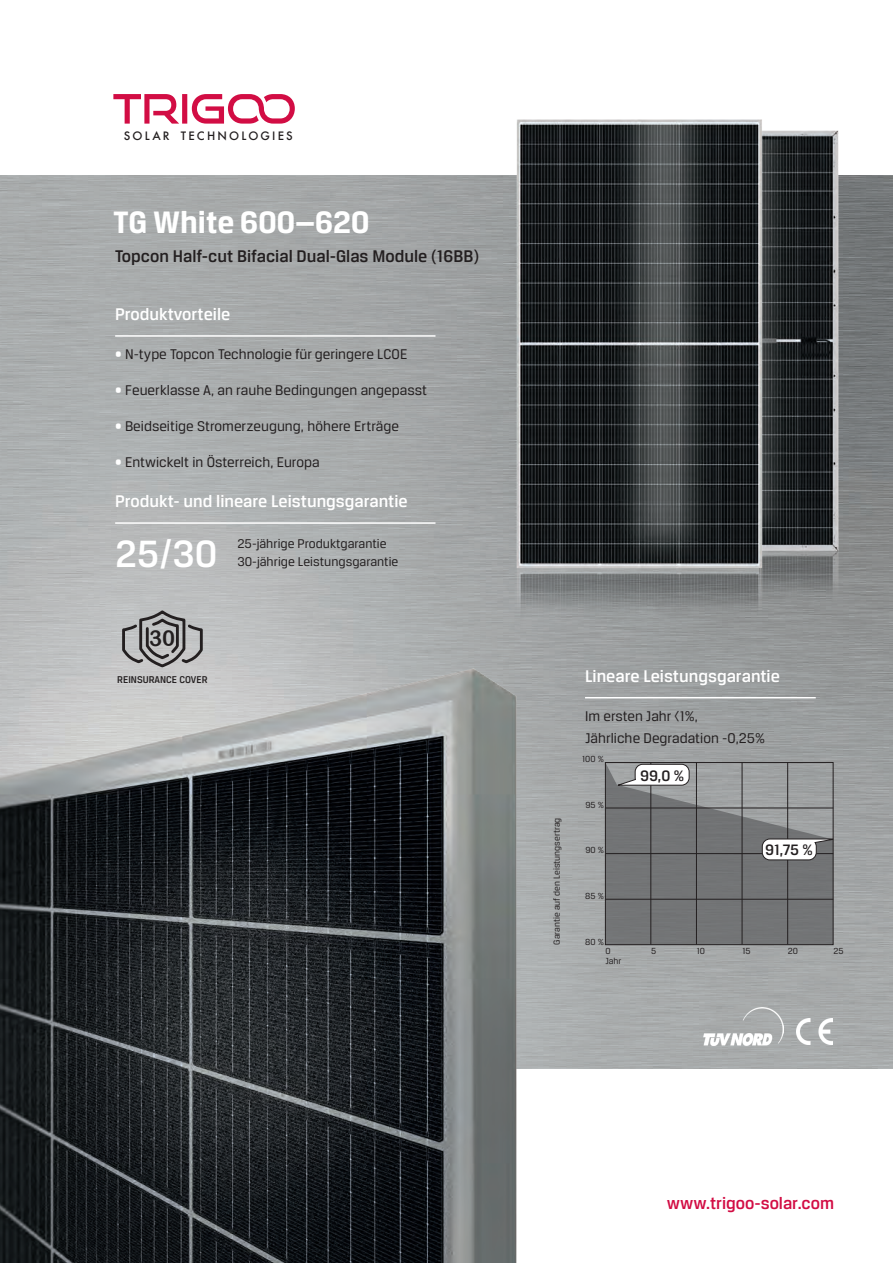
<style>
.page{position:relative;width:893px;height:1263px;background:#fff}
.page>*{position:absolute;margin:0;border:0;box-sizing:border-box;transform-origin:0 0}
.t1{font:500 40.5px "Breuer Text";color:#fff}
.t2{font:700 33px "Breuer Text";color:#fff}
.t3{font:22.05px "Arial Rounded MT Bold";color:#231f20}
.t4{font:500 18px "Breuer Text";color:#fff}
.t5{font:500 18px "Breuer Text";color:#231f20}
.t6{font:500 18px "Breuer Text";color:#d20d44}
.t7{font:500 16.05px "Breuer Text";color:#231f20}
.t8{font:15px/21.6px "Breuer Text";color:#231f20}
.t9{font:13.5px/18px "Breuer Text";color:#231f20}
.t10{font:500 11.25px "Futura";letter-spacing:.195em;color:#231f20}
.t11{font:500 10.5px "Breuer Text";color:#231f20}
.t12{font:9.45px "Breuer Text";color:#231f20}
.s1{color:#fff}
</style>
<div class="page">
<img style="left:0;top:176px;width:893px;height:892px">
<svg style="left:113px;top:94px;width:182px;height:30px"></svg>
<svg style="left:626px;top:762px;width:207px;height:183px"></svg>
<img style="left:0;top:610px;width:626px;height:653px">
<img style="left:786px;top:130px;width:75px;height:486px">
<img style="left:797px;top:1018px;width:36px;height:26px">
<img style="left:703px;top:1008px;width:81px;height:37px">
<img style="left:492px;top:119px;width:294px;height:520px">
<hr style="left:115px;top:335px;width:320px;height:2px;background:#fff">
<hr style="left:115px;top:522px;width:320px;height:2px;background:#fff">
<hr style="left:585px;top:697px;width:231px;height:1px;background:#fff">
<svg style="left:121px;top:611px;width:83px;height:58px"></svg>
<p class="t10" style="left:124px;top:128px;width:170px">SOLAR TECHNOLOGIES</p>
<h2 class="t2" style="left:113px;top:204px;width:257px">TG White 600—620</h2>
<p class="t5" style="left:115px;top:246px;width:365px">Topcon Half-cut Bifacial Dual-Glas Module (16BB)</p>
<p class="t4" style="left:115px;top:304px;width:117px">Produktvorteile</p>
<p class="t8" style="left:115px;top:343px;width:294px"><span class="s1">•</span> N-type Topcon Technologie für geringere LCOE</p>
<p class="t8" style="left:115px;top:379px;width:313px"><span class="s1">•</span> Feuerklasse A, an rauhe Bedingungen angepasst</p>
<p class="t8" style="left:115px;top:415px;width:285px"><span class="s1">•</span> Beidseitige Stromerzeugung, höhere Erträge</p>
<p class="t8" style="left:115px;top:451px;width:206px"><span class="s1">•</span> Entwickelt in Österreich, Europa</p>
<p class="t4" style="left:115px;top:491px;width:294px">Produkt- und lineare Leistungsgarantie</p>
<h1 class="t1" style="left:115px;top:532px;width:104px">25/30</h1>
<p class="t9" style="left:237px;top:535px;width:162px">25-jährige Produktgarantie<br>30-jährige Leistungsgarantie</p>
<h3 class="t3" style="left:149px;top:625px;width:28px">30</h3>
<p class="t11" style="left:117px;top:674px;width:92px">REINSURANCE COVER</p>
<p class="t12" style="left:552px;top:945px;width:129px;rotate:-90deg">Garantie auf den Leistungsertrag</p>
<p class="t4" style="left:585px;top:666px;width:196px">Lineare Leistungsgarantie</p>
<p class="t8" style="left:585px;top:705px;width:182px">Im ersten Jahr &lt;1%,<br>Jährliche Degradation -0,25%</p>
<p class="t12" style="left:582px;top:754px;width:23px">100 %</p>
<p class="t12" style="left:585px;top:800px;width:20px">95 %</p>
<p class="t12" style="left:585px;top:845px;width:20px">90 %</p>
<p class="t12" style="left:585px;top:891px;width:20px">85 %</p>
<p class="t12" style="left:585px;top:936px;width:20px">80 %</p>
<p class="t12" style="left:605px;top:946px;width:7px">0</p>
<p class="t12" style="left:605px;top:956px;width:18px">Jahr</p>
<p class="t7" style="left:640px;top:767px;width:46px">99,0 %</p>
<p class="t7" style="left:765px;top:842px;width:49px">91,75 %</p>
<p class="t12" style="left:651px;top:945px;width:7px">5</p>
<p class="t12" style="left:697px;top:945px;width:10px">10</p>
<p class="t12" style="left:742px;top:945px;width:10px">15</p>
<p class="t12" style="left:788px;top:945px;width:12px">20</p>
<p class="t12" style="left:833px;top:945px;width:12px">25</p>
<p class="t6" style="left:667px;top:1193px;width:169px">www.trigoo-solar.com</p>
</div>
